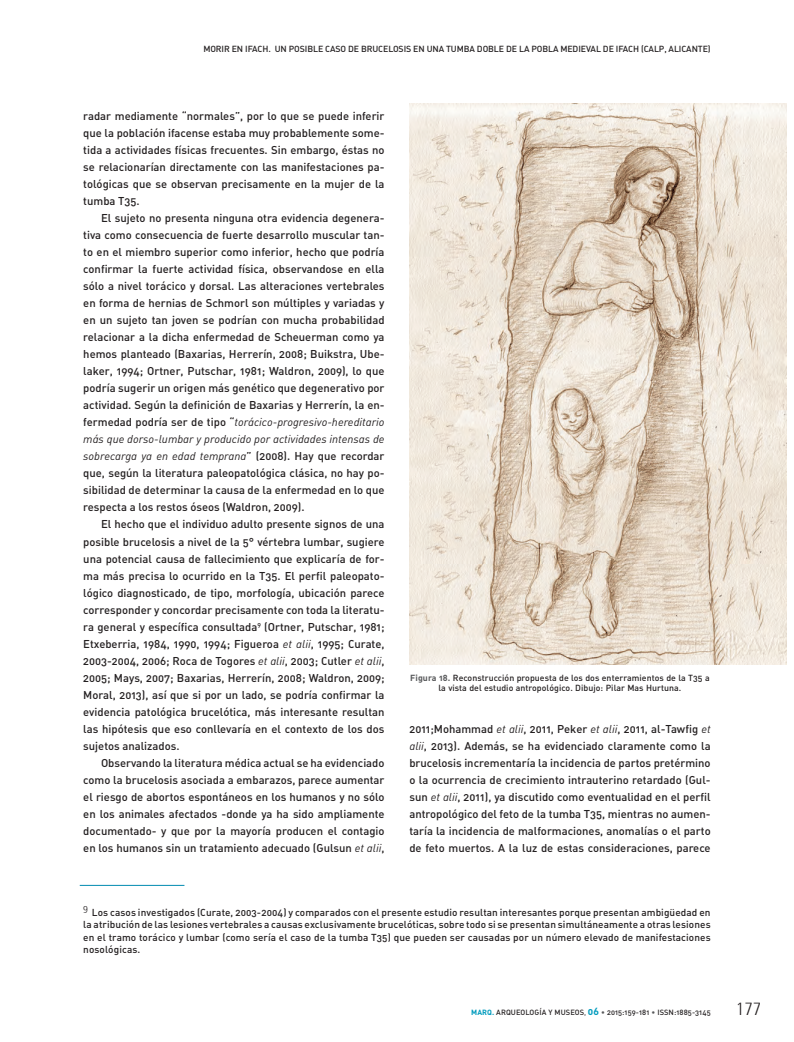
<style>
.page{position:relative;width:794px;height:1042px;background:#fff}
.page>*{position:absolute;margin:0;border:0;box-sizing:border-box;transform-origin:0 0}
.t1{font:300 condensed 17.5px "Frutiger 47";color:#231f20}
.t2{font:11.25px/17px "DIN Medium Alternate";color:#231f20;text-align:justify}
.t3{font:11.25px "DIN Regular Italic Alt";color:#231f20}
.t4{font:10px/12.5px "DIN Medium Alternate";letter-spacing:.01em;color:#231f20;text-align:justify}
.t5{font:8.75px/10.5px "DIN Medium Alternate";letter-spacing:-.005em;color:#231f20;text-align:center}
.t6{font:7.5px "DIN Medium Alternate";letter-spacing:.005em;color:#231f20}
.s1{font-family:"DIN Medium Alternate"}
.s2{font-family:"DIN Regular Italic Alt"}
.s3{font-family:"DIN Bold Alternate";color:#57585a}
.s4{font-family:"DIN Bold Alternate";color:#009bbd}
.s5{color:#57585a}
.s6{font-family:"DIN Bold Alternate";font-size:10px;color:#009bbd}
</style>
<div class="page">
<hr style="left:80px;top:885px;width:104px;height:1px;background:#008bb0">
<img style="left:409px;top:103px;width:378px;height:561px">
<p class="t5" style="left:203px;top:43px;width:509px">MORIR EN IFACH. UN POSIBLE CASO DE BRUCELOSIS EN UNA TUMBA DOBLE DE LA POBLA MEDIEVAL DE IFACH (CALP, ALICANTE)</p>
<p class="t2" style="left:83px;top:107px;width:303px">radar mediamente “normales”, por lo que se puede inferir</p>
<p class="t2" style="left:83px;top:124px;width:303px">que la población ifacense estaba muy probablemente some-</p>
<p class="t2" style="left:83px;top:141px;width:303px">tida a actividades físicas frecuentes. Sin embargo, éstas no</p>
<p class="t2" style="left:83px;top:158px;width:303px">se relacionarían directamente con las manifestaciones pa-</p>
<p class="t2" style="left:83px;top:175px;width:303px">tológicas que se observan precisamente en la mujer de la</p>
<p class="t2" style="left:83px;top:192px;width:58px">tumba T35.</p>
<p class="t2" style="left:101px;top:209px;width:285px">El sujeto no presenta ninguna otra evidencia degenera-</p>
<p class="t2" style="left:83px;top:226px;width:303px">tiva como consecuencia de fuerte desarrollo muscular tan-</p>
<p class="t2" style="left:83px;top:243px;width:303px">to en el miembro superior como inferior, hecho que podría</p>
<p class="t2" style="left:83px;top:260px;width:303px">confirmar la fuerte actividad física, observandose en ella</p>
<p class="t2" style="left:83px;top:277px;width:303px">sólo a nivel torácico y dorsal. Las alteraciones vertebrales</p>
<p class="t2" style="left:83px;top:294px;width:303px">en forma de hernias de Schmorl son múltiples y variadas y</p>
<p class="t2" style="left:83px;top:311px;width:303px">en un sujeto tan joven se podrían con mucha probabilidad</p>
<p class="t2" style="left:83px;top:328px;width:303px">relacionar a la dicha enfermedad de Scheuerman como ya</p>
<p class="t2" style="left:83px;top:345px;width:303px">hemos planteado (Baxarias, Herrerín, 2008; Buikstra, Ube-</p>
<p class="t2" style="left:83px;top:362px;width:303px">laker, 1994; Ortner, Putschar, 1981; Waldron, 2009), lo que</p>
<p class="t2" style="left:83px;top:379px;width:303px">podría sugerir un origen más genético que degenerativo por</p>
<p class="t2" style="left:83px;top:396px;width:303px">actividad. Según la definición de Baxarias y Herrerín, la en-</p>
<p class="t3" style="left:83px;top:415px;width:303px"><span class="s1">fermedad podría ser de tipo “</span>torácico-progresivo-hereditario</p>
<p class="t3" style="left:83px;top:432px;width:303px">más que dorso-lumbar y producido por actividades intensas de</p>
<p class="t3" style="left:83px;top:449px;width:303px">sobrecarga ya en edad temprana<span class="s1">” (2008). Hay que recordar</span></p>
<p class="t2" style="left:83px;top:464px;width:303px">que, según la literatura paleopatológica clásica, no hay po-</p>
<p class="t2" style="left:83px;top:481px;width:303px">sibilidad de determinar la causa de la enfermedad en lo que</p>
<p class="t2" style="left:83px;top:498px;width:223px">respecta a los restos óseos (Waldron, 2009).</p>
<p class="t2" style="left:101px;top:515px;width:285px">El hecho que el individuo adulto presente signos de una</p>
<p class="t2" style="left:83px;top:532px;width:303px">posible brucelosis a nivel de la 5° vértebra lumbar, sugiere</p>
<p class="t2" style="left:83px;top:549px;width:303px">una potencial causa de fallecimiento que explicaría de for-</p>
<p class="t2" style="left:83px;top:566px;width:303px">ma más precisa lo ocurrido en la T35. El perfil paleopato-</p>
<p class="t2" style="left:83px;top:583px;width:303px">lógico diagnosticado, de tipo, morfología, ubicación parece</p>
<p class="t2" style="left:83px;top:600px;width:303px">corresponder y concordar precisamente con toda la literatu-</p>
<p class="t2" style="left:83px;top:617px;width:303px">ra general y específica consultada<sup>9</sup> (Ortner, Putschar, 1981;</p>
<p class="t2" style="left:83px;top:634px;width:303px">Etxeberria, 1984, 1990, 1994; Figueroa <span class="s2">et alii</span>, 1995; Curate,</p>
<p class="t2" style="left:83px;top:651px;width:303px">2003-2004, 2006; Roca de Togores <span class="s2">et alii</span>, 2003; Cutler <span class="s2">et alii</span>,</p>
<p class="t2" style="left:83px;top:668px;width:303px">2005; Mays, 2007; Baxarias, Herrerín, 2008; Waldron, 2009;</p>
<p class="t2" style="left:83px;top:685px;width:303px">Moral, 2013), así que si por un lado, se podría confirmar la</p>
<p class="t2" style="left:83px;top:702px;width:303px">evidencia patológica brucelótica, más interesante resultan</p>
<p class="t2" style="left:83px;top:719px;width:303px">las hipótesis que eso conllevaría en el contexto de los dos</p>
<p class="t2" style="left:83px;top:736px;width:98px">sujetos analizados.</p>
<p class="t2" style="left:101px;top:753px;width:285px">Observando la literatura médica actual se ha evidenciado</p>
<p class="t2" style="left:83px;top:771px;width:303px">como la brucelosis asociada a embarazos, parece aumentar</p>
<p class="t2" style="left:83px;top:788px;width:303px">el riesgo de abortos espontáneos en los humanos y no sólo</p>
<p class="t2" style="left:83px;top:805px;width:303px">en los animales afectados -donde ya ha sido ampliamente</p>
<p class="t2" style="left:83px;top:822px;width:303px">documentado- y que por la mayoría producen el contagio</p>
<p class="t2" style="left:83px;top:839px;width:303px">en los humanos sin un tratamiento adecuado (Gulsun <span class="s2">et alii</span>,</p>
<p class="t5" style="left:410px;top:672px;width:301px"><span class="s3">Figura 18.</span> Reconstrucción propuesta de los dos enterramientos de la T35 a la vista del estudio antropológico. Dibujo: Pilar Mas Hurtuna.</p>
<p class="t2" style="left:409px;top:719px;width:303px">2011;Mohammad <span class="s2">et alii</span>, 2011, Peker <span class="s2">et alii</span>, 2011, al-Tawfig <span class="s2">et alii</span>, 2013). Además, se ha evidenciado claramente como la brucelosis incrementaría la incidencia de partos pretérmino o la ocurrencia de crecimiento intrauterino retardado (Gul&shy;sun <span class="s2">et alii</span>, 2011), ya discutido como eventualidad en el perfil antropológico del feto de la tumba T35, mientras no aumen&shy;taría la incidencia de malformaciones, anomalías o el parto de feto muertos. A la luz de estas consideraciones, parece</p>
<p class="t4" style="left:83px;top:905px;width:629px"><sup>9</sup> Los casos investigados (Curate, 2003-2004) y comparados con el presente estudio resultan interesantes porque presentan ambigüedad en la atribución de las lesiones vertebrales a causas exclusivamente brucelóticas, sobre todo si se presentan simultáneamente a otras lesiones en el tramo torácico y lumbar (como sería el caso de la tumba T35) que pueden ser causadas por un número elevado de manifestaciones nosológicas.</p>
<p class="t6" style="left:471px;top:1007px;width:241px"><span class="s4">MARQ.</span> ARQUEOLOGÍA Y MUSEOS<span class="s5">,</span> <span class="s6">06</span> <span class="s5">•</span> 2015:159-181 <span class="s5">•</span> ISSN:1885-3145</p>
<p class="t1" style="left:736px;top:999px;width:27px">177</p>
</div>
